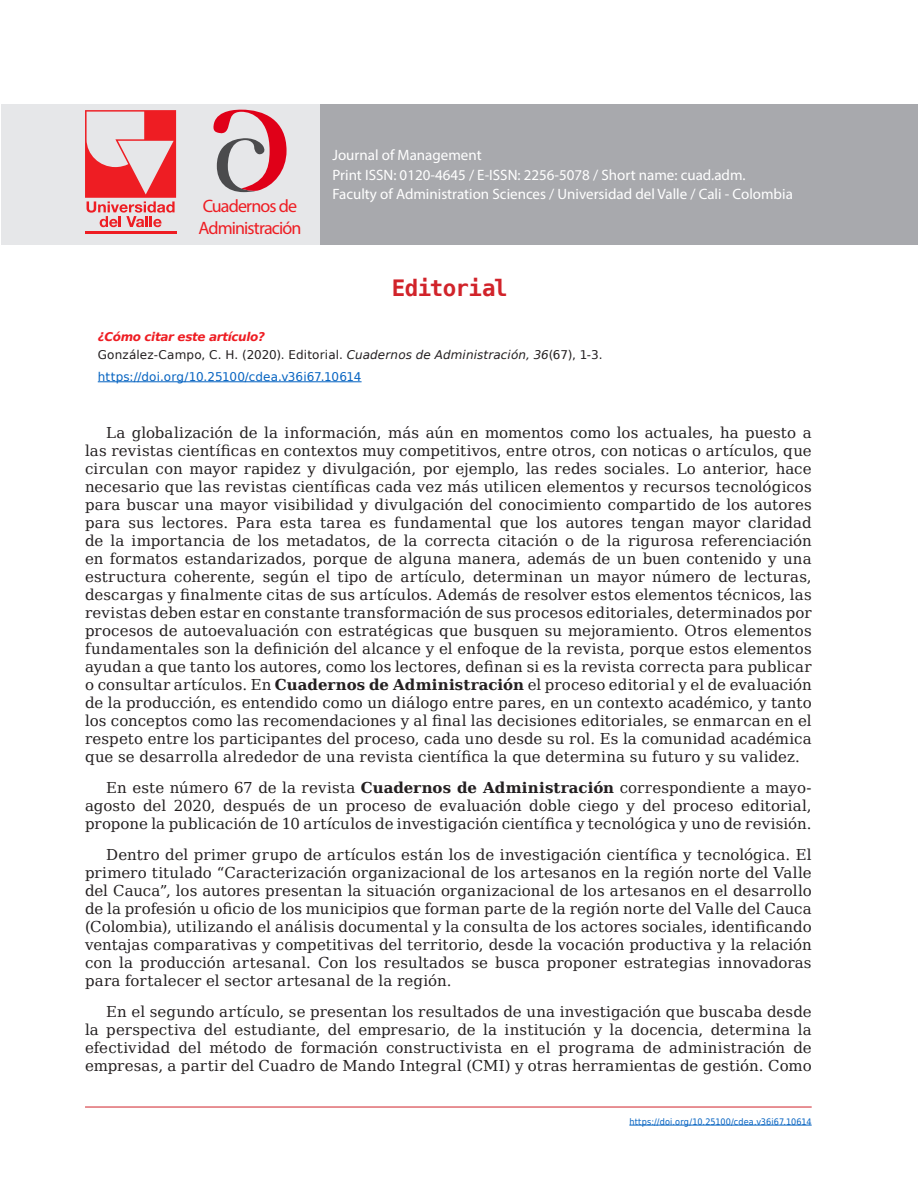
<style>
.page{position:relative;width:918px;height:1188px;background:#fff}
.page>*{position:absolute;margin:0;border:0;box-sizing:border-box;transform-origin:0 0}
.Titulo-principal{font:700 22.5px "DejaVu Sans Mono";letter-spacing:-.03em;color:#d1232a}
.t1{font:18px "Myriad Pro";letter-spacing:-.05em;color:#ee1d23}
.cuerpo_de_texto{font:15px/18px "DejaVu Serif";letter-spacing:.01em;color:#231f20;text-align:justify}
.t2{font:15px "Myriad Pro";color:#fff}
.t3{font:12px/21.6px "DejaVu Sans";letter-spacing:.01em;color:#231f20}
.t4{font:italic 700 12px "DejaVu Sans";letter-spacing:-.03em;color:#ee1d23}
.fechas{font:9px "DejaVu Sans Condensed";letter-spacing:.02em;color:#0563c1}
.s1{font-style:italic}
.s2{color:#0563c1}
.s3{font-weight:700}
</style>
<div class="page">
<hr style="left:85px;top:1107px;width:727px;height:1px;background:#d1232a">
<hr style="left:629px;top:1125px;width:183px;height:1px;background:#0563c1">
<div style="left:320px;top:104px;width:598px;height:141px;background:#a8a9ad"></div>
<div style="left:1px;top:104px;width:318px;height:141px;background:#e6e7e9"></div>
<hr style="left:85px;top:231px;width:91px;height:3px;background:#ee1d23">
<svg style="left:85px;top:110px;width:91px;height:117px"></svg>
<svg style="left:213px;top:110px;width:74px;height:82px"></svg>
<hr style="left:98px;top:382px;width:264px;height:1px;background:#0563c1">
<p class="t1" style="left:203px;top:195px;width:96px">Cuadernos de</p>
<p class="t1" style="left:199px;top:217px;width:104px">Administración</p>
<p class="t2" style="left:333px;top:146px;width:151px">Journal of Management</p>
<p class="t2" style="left:333px;top:166px;width:415px">Print ISSN: 0120-4645 / E-ISSN: 2256-5078 / Short name: cuad.adm.</p>
<p class="t2" style="left:333px;top:185px;width:462px">Faculty of Administration Sciences / Universidad del Valle / Cali - Colombia</p>
<p class="Titulo-principal" style="left:392px;top:272px;width:118px">Editorial</p>
<p class="t4" style="left:98px;top:327px;width:169px">¿Cómo citar este artículo?</p>
<p class="t3" style="left:98px;top:344px;width:506px">González-Campo, C. H. (2020). Editorial. <span class="s1">Cuadernos de Administración, 36</span>(67), 1-3. <span class="s2">https://doi.org/10.25100/cdea.v36i67.10614</span></p>
<p class="cuerpo_de_texto" style="left:85px;top:424px;width:728px;text-indent:21px">La globalización de la información, más aún en momentos como los actuales, ha puesto a las revistas científicas en contextos muy competitivos, entre otros, con noticas o artículos, que circulan con mayor rapidez y divulgación, por ejemplo, las redes sociales. Lo anterior, hace necesario que las revistas científicas cada vez más utilicen elementos y recursos tecnológicos para buscar una mayor visibilidad y divulgación del conocimiento compartido de los autores para sus lectores. Para esta tarea es fundamental que los autores tengan mayor claridad de la importancia de los metadatos, de la correcta citación o de la rigurosa referenciación en formatos estandarizados, porque de alguna manera, además de un buen contenido y una estructura coherente, según el tipo de artículo, determinan un mayor número de lecturas, descargas y finalmente citas de sus artículos. Además de resolver estos elementos técnicos, las revistas deben estar en constante transformación de sus procesos editoriales, determinados por procesos de autoevaluación con estratégicas que busquen su mejoramiento. Otros elementos fundamentales son la definición del alcance y el enfoque de la revista, porque estos elementos ayudan a que tanto los autores, como los lectores, definan si es la revista correcta para publicar o consultar artículos. En <span class="s3">Cuadernos de Administración</span> el proceso editorial y el de evaluación de la producción, es entendido como un diálogo entre pares, en un contexto académico, y tanto los conceptos como las recomendaciones y al final las decisiones editoriales, se enmarcan en el respeto entre los participantes del proceso, cada uno desde su rol. Es la comunidad académica que se desarrolla alrededor de una revista científica la que determina su futuro y su validez.</p>
<p class="cuerpo_de_texto" style="left:85px;top:778px;width:728px;text-indent:21px">En este número 67 de la revista <span class="s3">Cuadernos de Administración</span> correspondiente a mayo&shy;agosto del 2020, después de un proceso de evaluación doble ciego y del proceso editorial, propone la publicación de 10 artículos de investigación científica y tecnológica y uno de revisión.</p>
<p class="cuerpo_de_texto" style="left:85px;top:845px;width:728px;text-indent:21px">Dentro del primer grupo de artículos están los de investigación científica y tecnológica. El primero titulado “Caracterización organizacional de los artesanos en la región norte del Valle del Cauca”, los autores presentan la situación organizacional de los artesanos en el desarrollo de la profesión u oficio de los municipios que forman parte de la región norte del Valle del Cauca (Colombia), utilizando el análisis documental y la consulta de los actores sociales, identificando ventajas comparativas y competitivas del territorio, desde la vocación productiva y la relación con la producción artesanal. Con los resultados se busca proponer estrategias innovadoras para fortalecer el sector artesanal de la región.</p>
<p class="cuerpo_de_texto" style="left:85px;top:1002px;width:728px;text-indent:21px">En el segundo artículo, se presentan los resultados de una investigación que buscaba desde la perspectiva del estudiante, del empresario, de la institución y la docencia, determina la efectividad del método de formación constructivista en el programa de administración de empresas, a partir del Cuadro de Mando Integral (CMI) y otras herramientas de gestión. Como</p>
<p class="fechas" style="left:629px;top:1114px;width:184px">https://doi.org/10.25100/cdea.v36i67.10614</p>
</div>
